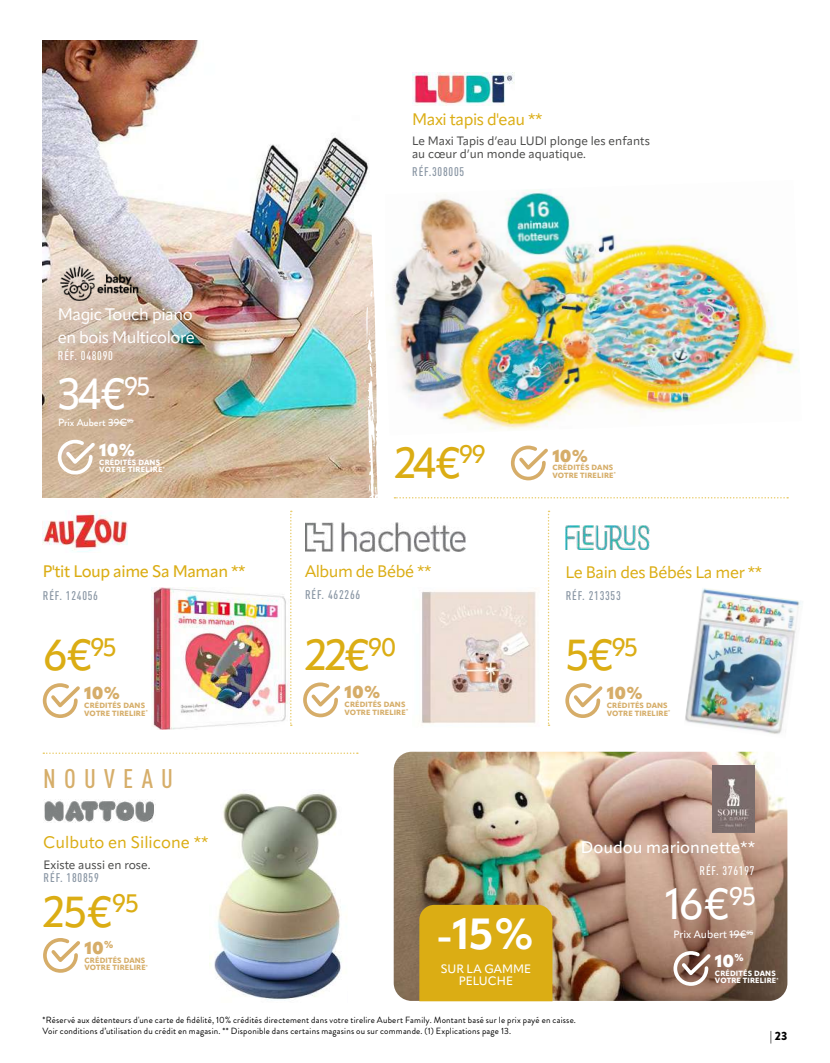
<style>
.page{position:relative;width:830px;height:1063px;background:#fff}
.page>*{position:absolute;margin:0;border:0;box-sizing:border-box;transform-origin:0 0}
.t1{font:700 43.05px "Apparat";color:#fff}
.t2{font:500 42.9px "Apparat";color:#dbad14}
.t3{font:500 42.9px "Apparat";color:#fff}
.t4{font:500 condensed 26.55px "DIN Pro";letter-spacing:.31em;color:#d6ae6a}
.t5{font:500 25.05px "Apparat";color:#dbad14}
.t6{font:900 17.1px "Apparat";color:#d6ad69}
.t7{font:900 17.1px "Apparat";color:#fff}
.t8{font:16.5px "Apparat";letter-spacing:-.025em;color:#dbad14}
.t9{font:16.5px/22.5px "Apparat";letter-spacing:-.025em;color:#fff}
.t10{font:500 16.5px "Apparat";letter-spacing:-.025em;color:#dbad14}
.t11{font:16.5px "Apparat";color:#dbad14}
.t12{font:500 16.5px "Apparat";color:#fff}
.t13{font:500 condensed 12.45px "DIN Pro";letter-spacing:.06em;color:#8794a2}
.t14{font:500 condensed 12.45px "DIN Pro";letter-spacing:.06em;color:#fff}
.t15{font:12px/13.5px "Apparat";color:#4a4a49}
.t16{font:500 12px/12px "Apparat";color:#fff;text-align:center}
.t17{font:900 12px "Brandon Grotesque";color:#000}
.t18{font:500 10.5px "Brandon Grotesque";color:#fff}
.t19{font:500 10.5px "Apparat";color:#fff}
.t20{font:9px/10.8px "Brandon Grotesque";letter-spacing:.02em;color:#000}
.t21{font:800 7.5px/7.5px "Apparat";letter-spacing:.02em;color:#d6ae6a}
.t22{font:800 7.5px/7.5px "Apparat";letter-spacing:.02em;color:#fff}
.t23{font:800 4.35px "Apparat";color:#d6ae6a}
.s1{font-weight:400}
</style>
<div class="page">
<img style="left:392px;top:189px;width:408px;height:241px">
<img style="left:43px;top:41px;width:321px;height:457px">
<svg style="left:364px;top:159px;width:14px;height:339px"></svg>
<svg style="left:43px;top:752px;width:315px;height:2px"></svg>
<svg style="left:394px;top:497px;width:393px;height:2px"></svg>
<svg style="left:290px;top:511px;width:2px;height:215px"></svg>
<img style="left:152px;top:588px;width:136px;height:141px">
<img style="left:685px;top:588px;width:116px;height:146px">
<img style="left:421px;top:591px;width:115px;height:133px">
<svg style="left:565px;top:683px;width:38px;height:35px"></svg>
<svg style="left:42px;top:683px;width:38px;height:35px"></svg>
<svg style="left:303px;top:682px;width:38px;height:36px"></svg>
<img style="left:305px;top:523px;width:160px;height:29px">
<img style="left:43px;top:511px;width:85px;height:41px">
<img style="left:565px;top:526px;width:83px;height:23px">
<img style="left:60px;top:266px;width:81px;height:34px">
<svg style="left:56px;top:438px;width:42px;height:38px"></svg>
<svg style="left:510px;top:445px;width:38px;height:36px"></svg>
<img style="left:412px;top:73px;width:102px;height:32px">
<img style="left:393px;top:752px;width:394px;height:249px">
<svg style="left:108px;top:421px;width:25px;height:3px"></svg>
<img style="left:209px;top:793px;width:132px;height:207px">
<svg style="left:43px;top:938px;width:37px;height:35px"></svg>
<img style="left:44px;top:800px;width:110px;height:22px">
<svg style="left:547px;top:511px;width:2px;height:215px"></svg>
<svg style="left:671px;top:950px;width:42px;height:37px"></svg>
<svg style="left:729px;top:933px;width:23px;height:3px"></svg>
<img style="left:712px;top:766px;width:42px;height:66px">
<div style="left:419px;top:905px;width:133px;height:96px;background:#dbad14"></div>
<h3 class="t8" style="left:412px;top:109px;width:132px">Maxi tapis d'eau **</h3>
<h3 class="t9" style="left:58px;top:303px;width:138px">Magic Touch piano en bois Multicolore</h3>
<h3 class="t14" style="left:58px;top:346px;width:57px">RÉF. 048090</h3>
<h2 class="t3" style="left:58px;top:368px;width:93px">34€<sup>95</sup></h2>
<p class="t18" style="left:58px;top:415px;width:77px">Prix Aubert 39€<sup>95</sup></p>
<h3 class="t7" style="left:99px;top:439px;width:38px">10%</h3>
<p class="t22" style="left:99px;top:458px;width:67px">CRÉDITÉS DANS<br>VOTRE TIRELIRE<sup>*</sup></p>
<h3 class="t15" style="left:412px;top:134px;width:239px">Le Maxi Tapis d’eau LUDI plonge les enfants au cœur d’un monde aquatique.</h3>
<h3 class="t13" style="left:412px;top:162px;width:54px">RÉF.308005</h3>
<h3 class="t5" style="left:458px;top:439px;width:29px">99</h3>
<h2 class="t2" style="left:394px;top:437px;width:68px">24€</h2>
<h3 class="t6" style="left:552px;top:445px;width:38px">10%</h3>
<p class="t21" style="left:552px;top:464px;width:63px">CRÉDITÉS DANS<br>VOTRE TIRELIRE</p>
<p class="t23" style="left:613px;top:471px;width:4px">*</p>
<h3 class="t10" style="left:43px;top:561px;width:204px">P'tit Loup aime Sa Maman **</h3>
<h3 class="t8" style="left:305px;top:561px;width:128px">Album de Bébé **</h3>
<h3 class="t8" style="left:565px;top:563px;width:198px">Le Bain des Bébés La mer **</h3>
<h3 class="t13" style="left:43px;top:586px;width:57px">RÉF. 124056</h3>
<h3 class="t13" style="left:305px;top:585px;width:57px">RÉF. 462266</h3>
<h3 class="t13" style="left:565px;top:586px;width:57px">RÉF. 213353</h3>
<h2 class="t2" style="left:305px;top:629px;width:93px">22€<sup>90</sup></h2>
<h2 class="t2" style="left:43px;top:630px;width:75px">6€<sup>95</sup></h2>
<h2 class="t2" style="left:565px;top:630px;width:74px">5€<sup>95</sup></h2>
<h3 class="t6" style="left:84px;top:683px;width:38px">10%</h3>
<p class="t21" style="left:84px;top:702px;width:65px">CRÉDITÉS DANS<br>VOTRE TIRELIRE<sup>*</sup></p>
<h3 class="t4" style="left:43px;top:759px;width:131px">NOUVEAU</h3>
<h3 class="t11" style="left:43px;top:832px;width:167px">Culbuto en Silicone **</h3>
<h3 class="t15" style="left:43px;top:858px;width:108px">Existe aussi en rose.</h3>
<h3 class="t13" style="left:44px;top:869px;width:57px">RÉF. 180859</h3>
<h2 class="t2" style="left:43px;top:886px;width:97px">25€<sup>95</sup></h2>
<h3 class="t6" style="left:84px;top:937px;width:31px">10<sup>%</sup></h3>
<p class="t21" style="left:84px;top:956px;width:65px">CRÉDITÉS DANS<br>VOTRE TIRELIRE<sup>*</sup></p>
<h3 class="t6" style="left:344px;top:682px;width:38px">10%</h3>
<p class="t21" style="left:344px;top:701px;width:65px">CRÉDITÉS DANS<br>VOTRE TIRELIRE<sup>*</sup></p>
<h1 class="t1" style="left:436px;top:907px;width:100px">-15%</h1>
<h3 class="t16" style="left:440px;top:963px;width:92px">SUR LA GAMME<br>PELUCHE</h3>
<h3 class="t6" style="left:606px;top:683px;width:38px">10%</h3>
<p class="t21" style="left:606px;top:702px;width:65px">CRÉDITÉS DANS<br>VOTRE TIRELIRE<sup>*</sup></p>
<h3 class="t12" style="left:580px;top:837px;width:176px">Doudou marionnette**</h3>
<h3 class="t14" style="left:699px;top:861px;width:57px">RÉF. 376197</h3>
<h2 class="t3" style="left:665px;top:878px;width:92px">16€<sup>95</sup></h2>
<h3 class="t7" style="left:714px;top:950px;width:31px">10<sup>%</sup></h3>
<p class="t22" style="left:714px;top:970px;width:65px">CRÉDITÉS DANS<br>VOTRE TIRELIRE<sup>*</sup></p>
<p class="t19" style="left:673px;top:928px;width:81px">Prix Aubert 19€<sup>95</sup></p>
<p class="t20" style="left:43px;top:1015px;width:534px">*Réservé aux détenteurs d'une carte de fidélité, 10% crédités directement dans votre tirelire Aubert Family. Montant basé sur le prix payé en caisse.<br>Voir conditions d’utilisation du crédit en magasin. ** Disponible dans certains magasins ou sur commande. (1) Explications page 13.</p>
<h3 class="t17" style="left:769px;top:1028px;width:19px"><span class="s1">|</span> 23</h3>
</div>
